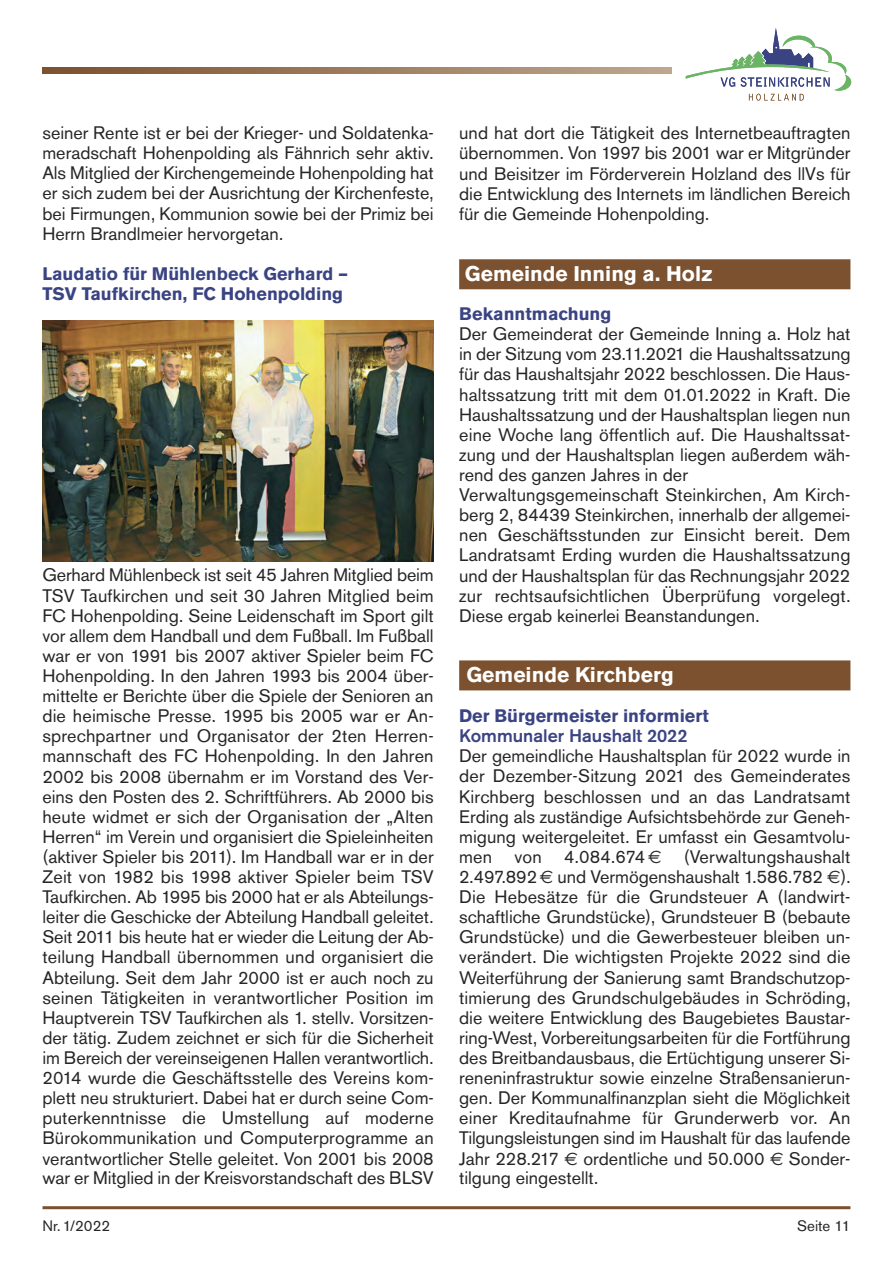
<style>
.page{position:relative;width:893px;height:1263px;background:#fff}
.page>*{position:absolute;margin:0;border:0;box-sizing:border-box;transform-origin:0 0}
.t1{font:700 21px "Akzidenz Grotesk BQ";color:#fff}
.t2{font:18px/20.1px "Akzidenz Grotesk BQ";color:#272526;text-align:justify}
.t3{font:700 18px/20.1px "Akzidenz Grotesk BQ";color:#3b4483}
.t4{font:500 18px "Akzidenz Grotesk BQ";color:#3b4483}
.t5{font:15px "Akzidenz Grotesk BQ";color:#272526}
.s1{font-family:"Euro Sans"}
</style>
<div class="page">
<hr style="left:43px;top:1206px;width:807px;height:3px;background:#7b512f">
<svg style="left:43px;top:67px;width:629px;height:6px;background:#9c7c5e"></svg>
<svg style="left:686px;top:28px;width:165px;height:73px"></svg>
<div style="left:459px;top:259px;width:391px;height:30px;background:#7b512f"></div>
<div style="left:459px;top:660px;width:391px;height:30px;background:#7b512f"></div>
<img style="left:43px;top:320px;width:391px;height:241px">
<p class="t2" style="left:42px;top:123px;width:393px">seiner Rente ist er bei der Krieger- und Soldatenka&shy;meradschaft Hohenpolding als Fähnrich sehr aktiv.<br>Als Mitglied der Kirchengemeinde Hohenpolding hat er sich zudem bei der Ausrichtung der Kirchenfeste, bei Firmungen, Kommunion sowie bei der Primiz bei Herrn Brandlmeier hervorgetan.</p>
<p class="t3" style="left:42px;top:263px;width:307px">Laudatio für Mühlenbeck Gerhard –<br>TSV Taufkirchen, FC Hohenpolding</p>
<p class="t2" style="left:42px;top:565px;width:393px">Gerhard Mühlenbeck ist seit 45 Jahren Mitglied beim TSV Taufkirchen und seit 30 Jahren Mitglied beim FC Hohenpolding. Seine Leidenschaft im Sport gilt vor allem dem Handball und dem Fußball. Im Fußball war er von 1991 bis 2007 aktiver Spieler beim FC Hohenpolding. In den Jahren 1993 bis 2004 über&shy;mittelte er Berichte über die Spiele der Senioren an die heimische Presse. 1995 bis 2005 war er An&shy;sprechpartner und Organisator der 2ten Herren&shy;mannschaft des FC Hohenpolding. In den Jahren 2002 bis 2008 übernahm er im Vorstand des Ver&shy;eins den Posten des 2. Schriftführers. Ab 2000 bis heute widmet er sich der Organisation der „Alten Herren“ im Verein und organisiert die Spieleinheiten (aktiver Spieler bis 2011). Im Handball war er in der Zeit von 1982 bis 1998 aktiver Spieler beim TSV Taufkirchen. Ab 1995 bis 2000 hat er als Abteilungs&shy;leiter die Geschicke der Abteilung Handball geleitet.<br>Seit 2011 bis heute hat er wieder die Leitung der Ab&shy;teilung Handball übernommen und organisiert die Abteilung. Seit dem Jahr 2000 ist er auch noch zu seinen Tätigkeiten in verantwortlicher Position im Hauptverein TSV Taufkirchen als 1. stellv. Vorsitzen&shy;der tätig. Zudem zeichnet er sich für die Sicherheit im Bereich der vereinseigenen Hallen verantwortlich.<br>2014 wurde die Geschäftsstelle des Vereins kom&shy;plett neu strukturiert. Dabei hat er durch seine Com&shy;puterkenntnisse die Umstellung auf moderne Bürokommunikation und Computerprogramme an verantwortlicher Stelle geleitet. Von 2001 bis 2008 war er Mitglied in der Kreisvorstandschaft des BLSV</p>
<p class="t2" style="left:459px;top:123px;width:393px">und hat dort die Tätigkeit des Internetbeauftragten übernommen. Von 1997 bis 2001 war er Mitgründer und Beisitzer im Förderverein Holzland des llVs für die Entwicklung des Internets im ländlichen Bereich für die Gemeinde Hohenpolding.</p>
<p class="t1" style="left:465px;top:262px;width:249px">Gemeinde Inning a. Holz</p>
<p class="t3" style="left:459px;top:304px;width:154px">Bekanntmachung</p>
<p class="t2" style="left:459px;top:324px;width:393px;text-align:left">Der Gemeinderat der Gemeinde Inning a. Holz hat in der Sitzung vom 23.11.2021 die Haushaltssatzung für das Haushaltsjahr 2022 beschlossen. Die Haus&shy;haltssatzung tritt mit dem 01.01.2022 in Kraft. Die Haushaltssatzung und der Haushaltsplan liegen nun eine Woche lang öffentlich auf. Die Haushaltssat&shy;zung und der Haushaltsplan liegen außerdem wäh&shy;rend des ganzen Jahres in der Verwaltungsgemeinschaft Steinkirchen, Am Kirch&shy;berg 2, 84439 Steinkirchen, innerhalb der allgemei&shy;nen Geschäftsstunden zur Einsicht bereit. Dem Landratsamt Erding wurden die Haushaltssatzung und der Haushaltsplan für das Rechnungsjahr 2022 zur rechtsaufsichtlichen Überprüfung vorgelegt.<br>Diese ergab keinerlei Beanstandungen.</p>
<p class="t1" style="left:466px;top:663px;width:209px">Gemeinde Kirchberg</p>
<p class="t3" style="left:459px;top:706px;width:251px">Der Bürgermeister informiert</p>
<p class="t4" style="left:459px;top:726px;width:230px">Kommunaler Haushalt 2022</p>
<p class="t2" style="left:459px;top:746px;width:393px">Der gemeindliche Haushaltsplan für 2022 wurde in der Dezember-Sitzung 2021 des Gemeinderates Kirchberg beschlossen und an das Landratsamt Erding als zuständige Aufsichtsbehörde zur Geneh&shy;migung weitergeleitet. Er umfasst ein Gesamtvolu&shy;men von 4.084.674 <span class="s1">€</span> (Verwaltungshaushalt 2.497.892<span class="s1">€</span> und Vermögenshaushalt 1.586.782 <span class="s1">€</span>).<br>Die Hebesätze für die Grundsteuer A (landwirt&shy;schaftliche Grundstücke), Grundsteuer B (bebaute Grundstücke) und die Gewerbesteuer bleiben un&shy;verändert. Die wichtigsten Projekte 2022 sind die Weiterführung der Sanierung samt Brandschutzop&shy;timierung des Grundschulgebäudes in Schröding, die weitere Entwicklung des Baugebietes Baustar&shy;ring-West, Vorbereitungsarbeiten für die Fortführung des Breitbandausbaus, die Ertüchtigung unserer Si&shy;reneninfrastruktur sowie einzelne Straßensanierun&shy;gen. Der Kommunalfinanzplan sieht die Möglichkeit einer Kreditaufnahme für Grunderwerb vor. An Tilgungsleistungen sind im Haushalt für das laufende Jahr 228.217 <span class="s1">€</span> ordentliche und 50.000 <span class="s1">€</span> Sonder&shy;tilgung eingestellt.</p>
<p class="t5" style="left:43px;top:1217px;width:69px">Nr. 1/2022</p>
<p class="t5" style="left:797px;top:1217px;width:55px">Seite 11</p>
</div>
